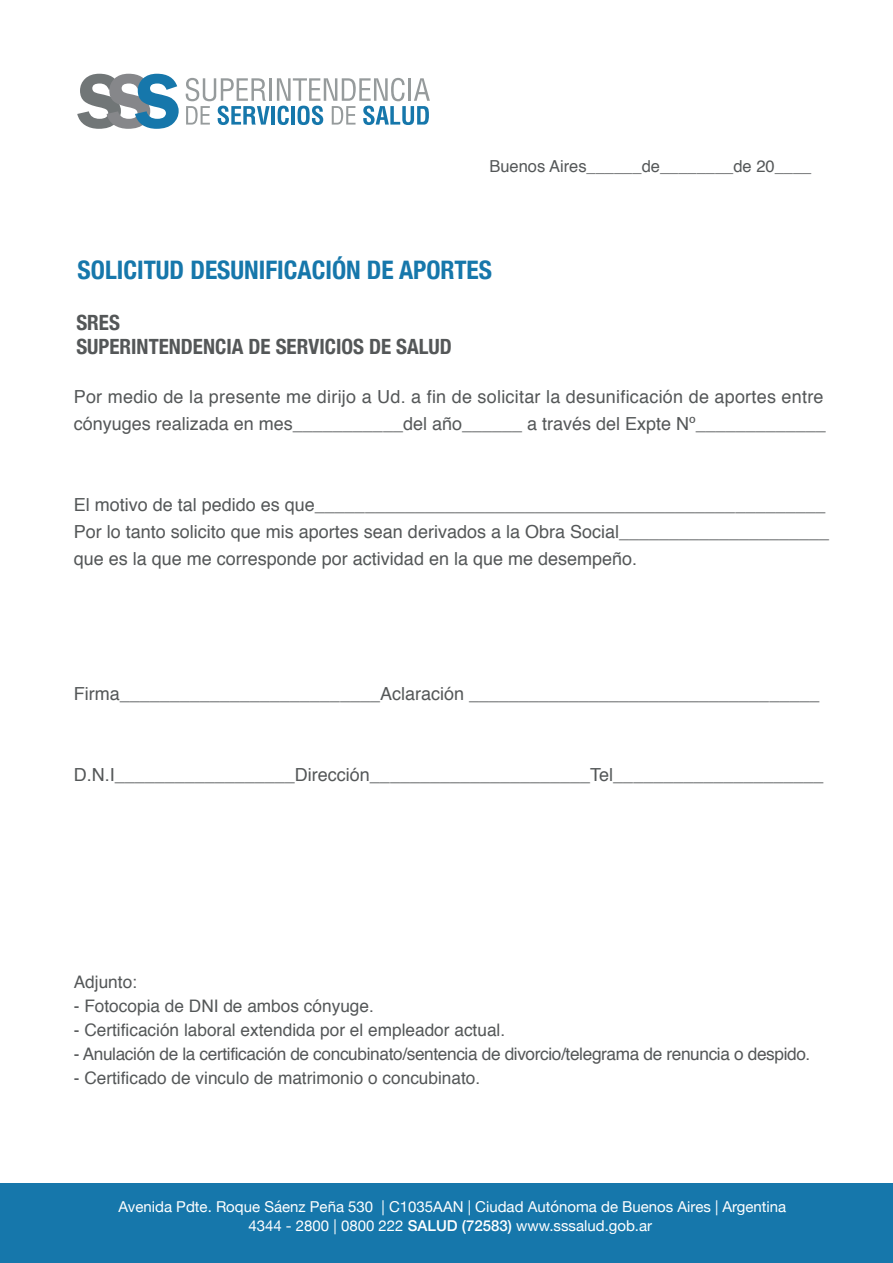
<style>
.page{position:relative;width:893px;height:1263px;background:#fff}
.page>*{position:absolute;margin:0;border:0;box-sizing:border-box;transform-origin:0 0}
.t1{font:700 condensed 25.5px "Helvetica Neue";color:#1677ab}
.t2{font:700 condensed 21px/24px "Helvetica Neue";color:#545758}
.t3{font:18px/27px "Helvetica";color:#545758}
.t4{font:17.25px "Helvetica";color:#545758}
.t5{font:17.25px "Helvetica";letter-spacing:-.02em;color:#545758}
.t6{font:16.5px "Helvetica";color:#545758}
.t7{font:15px/19.5px "Helvetica Neue";color:#fff;text-align:center}
.s1{font-weight:500}
</style>
<div class="page">
<div style="left:0;top:1183px;width:892px;height:80px;background:#1677ab"></div>
<svg style="left:77px;top:74px;width:102px;height:55px"></svg>
<hr style="left:270px;top:78px;width:2px;height:23px;background:#969b9c">
<svg style="left:186px;top:78px;width:84px;height:47px"></svg>
<hr style="left:271px;top:106px;width:4px;height:19px;background:#1677ab">
<svg style="left:277px;top:78px;width:153px;height:47px"></svg>
<p class="t6" style="left:489px;top:153px;width:323px">Buenos Aires______de________de 20____</p>
<h1 class="t1" style="left:78px;top:248px;width:416px">SOLICITUD DESUNIFICACIÓN DE APORTES</h1>
<p class="t2" style="left:76px;top:309px;width:377px">SRES<br>SUPERINTENDENCIA DE SERVICIOS DE SALUD</p>
<p class="t3" style="left:74px;top:384px;width:754px">Por medio de la presente me dirijo a Ud. a fin de solicitar la desunificación de aportes entre cónyuges realizada en mes___________del año______ a través del Expte Nº_____________</p>
<p class="t3" style="left:74px;top:492px;width:757px">El motivo de tal pedido es que___________________________________________________<br>Por lo tanto solicito que mis aportes sean derivados a la Obra Social_____________________ que es la que me corresponde por actividad en la que me desempeño.</p>
<p class="t3" style="left:74px;top:681px;width:747px">Firma__________________________Aclaración ___________________________________</p>
<p class="t3" style="left:74px;top:762px;width:751px">D.N.I__________________Dirección______________________Tel_____________________</p>
<p class="t4" style="left:74px;top:969px;width:65px">Adjunto:</p>
<p class="t4" style="left:74px;top:993px;width:302px">- Fotocopia de DNI de ambos cónyuge.</p>
<p class="t4" style="left:74px;top:1017px;width:433px">- Certificación laboral extendida por el empleador actual.</p>
<p class="t5" style="left:74px;top:1041px;width:738px">- Anulación de la certificación de concubinato/sentencia de divorcio/telegrama de renuncia o despido.</p>
<p class="t4" style="left:74px;top:1065px;width:408px">- Certificado de vinculo de matrimonio o concubinato.</p>
<p class="t7" style="left:118px;top:1197px;width:669px">Avenida Pdte. Roque Sáenz Peña 530 | C1035AAN | Ciudad Autónoma de Buenos Aires | Argentina<br>4344 - 2800 | 0800 222 <span class="s1">SALUD (72583)</span> www.sssalud.gob.ar</p>
</div>
